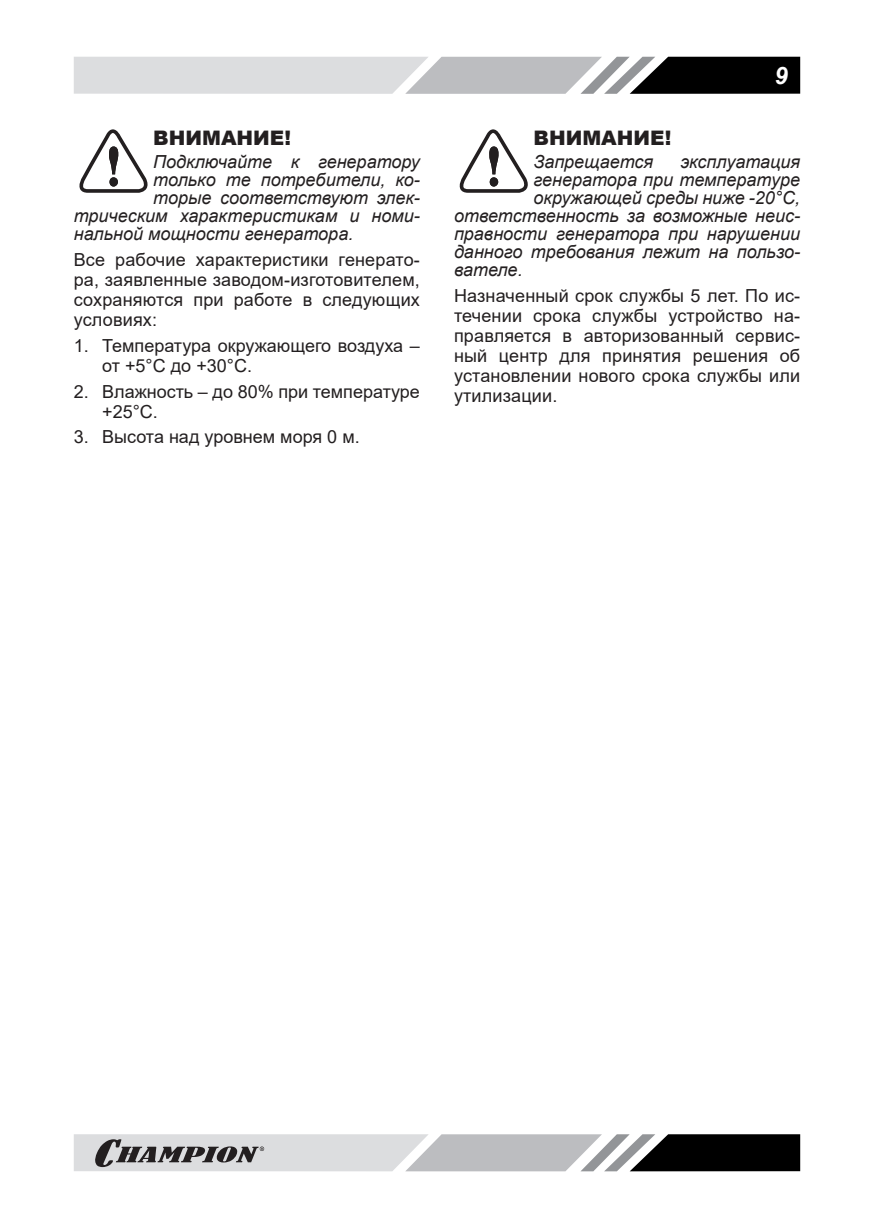
<style>
.page{position:relative;width:874px;height:1225px;background:#fff}
.page>*{position:absolute;margin:0;border:0;box-sizing:border-box;transform-origin:0 0}
.t1{font:italic 700 24px "Arial";color:#fff}
.t2{font:900 20px "Arial";color:#231f20}
.t3{font:18px/20px "Arial";color:#231f20;text-align:justify}
.t4{font:italic 18px "Arial";color:#231f20}
</style>
<div class="page">
<svg style="left:74px;top:57px;width:725px;height:37px"></svg>
<svg style="left:74px;top:1134px;width:725px;height:37px"></svg>
<svg style="left:79px;top:129px;width:69px;height:64px"></svg>
<svg style="left:459px;top:129px;width:69px;height:64px"></svg>
<p class="t2" style="left:153px;top:123px;width:139px">ВНИМАНИЕ!</p>
<p class="t4" style="left:153px;top:150px;width:268px">Подключайте к генератору</p>
<p class="t4" style="left:153px;top:168px;width:268px">только те потребители, ко-</p>
<p class="t4" style="left:153px;top:186px;width:268px">торые соответствуют элек-</p>
<p class="t4" style="left:74px;top:204px;width:347px">трическим характеристикам и номи-</p>
<p class="t4" style="left:74px;top:222px;width:281px">нальной мощности генератора.</p>
<p class="t3" style="left:74px;top:250px;width:347px">Все рабочие характеристики генерато&shy;ра, заявленные заводом-изготовителем, сохраняются при работе в следующих условиях:</p>
<p class="t3" style="left:102px;top:335px;width:319px;text-indent:-28px">1. Температура окружающего воздуха – от +5°С до +30°С.</p>
<p class="t3" style="left:102px;top:381px;width:319px;text-indent:-28px">2. Влажность – до 80% при температуре +25°С.</p>
<p class="t3" style="left:74px;top:427px;width:287px">3. Высота над уровнем моря 0 м.</p>
<h1 class="t1" style="left:774px;top:59px;width:15px">9</h1>
<p class="t2" style="left:533px;top:123px;width:139px">ВНИМАНИЕ!</p>
<p class="t4" style="left:533px;top:150px;width:121px">Запрещается</p>
<p class="t4" style="left:680px;top:150px;width:121px">эксплуатация</p>
<p class="t4" style="left:533px;top:168px;width:268px">генератора при температуре</p>
<p class="t4" style="left:533px;top:186px;width:268px">окружающей среды ниже -20°С,</p>
<p class="t4" style="left:454px;top:204px;width:347px">ответственность за возможные неис-</p>
<p class="t4" style="left:454px;top:222px;width:347px">правности генератора при нарушении</p>
<p class="t4" style="left:454px;top:240px;width:347px">данного требования лежит на пользо-</p>
<p class="t4" style="left:454px;top:258px;width:70px">вателе.</p>
<p class="t3" style="left:454px;top:286px;width:347px">Назначенный срок службы 5 лет. По ис&shy;течении срока службы устройство на&shy;правляется в авторизованный сервис&shy;ный центр для принятия решения об установлении нового срока службы или утилизации.</p>
</div>
